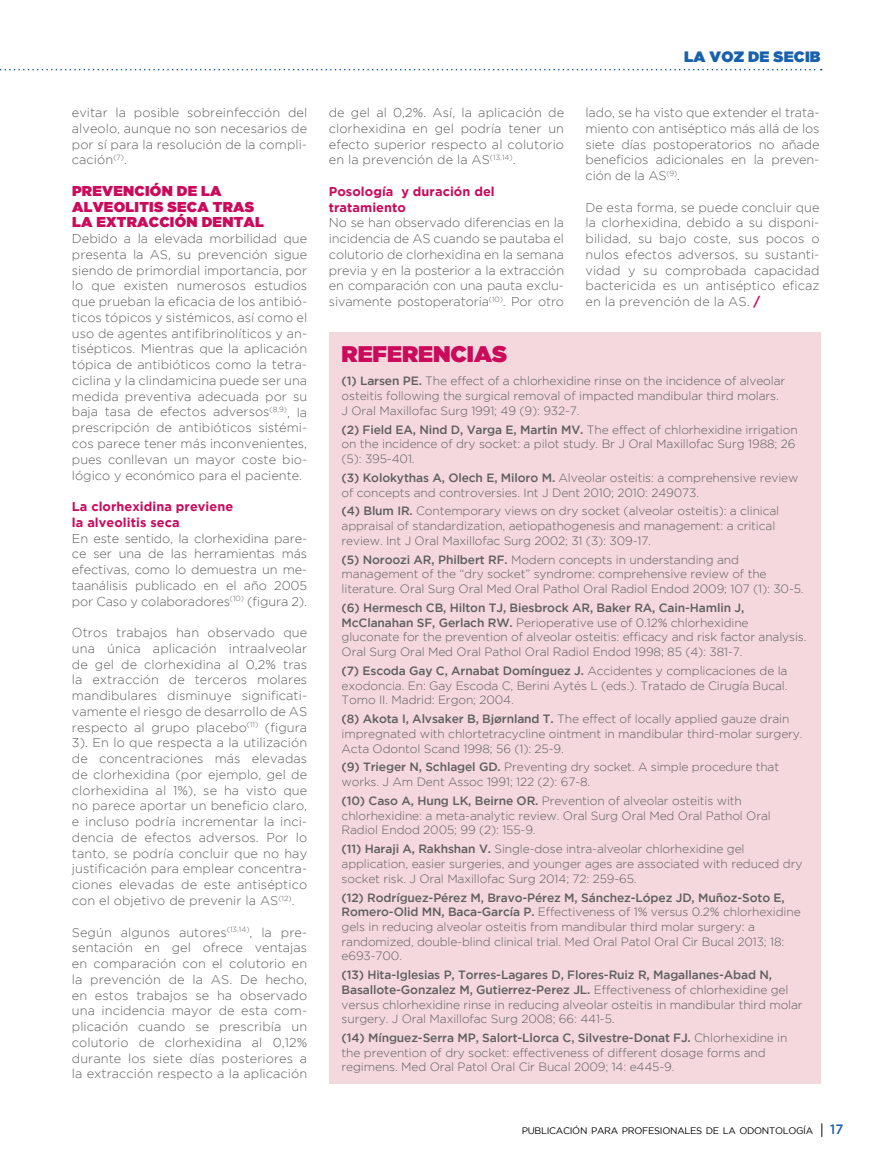
<style>
.page{position:relative;width:893px;height:1170px;background:#fff}
.page>*{position:absolute;margin:0;border:0;box-sizing:border-box;transform-origin:0 0}
.t1{font:22.5px "Gotham Ultra";color:#ca0b5c}
.t2{font:15px "Gotham Ultra";letter-spacing:.015em;color:#1961ac}
.t3{font:14.25px/15.8px "Gotham Ultra";letter-spacing:.02em;color:#ca0b5c}
.t4{font:300 12.75px/15.8px "Gotham";letter-spacing:.005em;color:#5f5e5e;text-align:justify}
.t5{font:700 12.75px/15.8px "Gotham";letter-spacing:.005em;color:#ca0b5c}
.t6{font:300 12px/14.7px "Gotham";letter-spacing:-.01em;color:#5f5e5e}
.t7{font:9.45px "Gotham";letter-spacing:-.03em;color:#000}
.s1{font-weight:700;color:#ca0b5c}
.s2{font-weight:500}
.s3{font-family:"Helvetica Neue LT Std";font-size:13.5px}
.s4{font-weight:500;font-size:13.5px;color:#1961ac}
</style>
<div class="page">
<svg style="left:0;top:69px;width:822px;height:1px"></svg>
<div style="left:329px;top:333px;width:492px;height:750px;background:#f4d8de"></div>
<p class="t4" style="left:72px;top:104px;width:237px">evitar la posible sobreinfección del alveolo, aunque no son necesarios de por sí para la resolución de la compli&shy;cación<sup>(7)</sup>.</p>
<p class="t3" style="left:72px;top:183px;width:194px">PREVENCIÓN DE LA<br>ALVEOLITIS SECA TRAS<br>LA EXTRACCIÓN DENTAL</p>
<p class="t4" style="left:72px;top:230px;width:237px">Debido a la elevada morbilidad que presenta la AS, su prevención sigue siendo de primordial importancia, por lo que existen numerosos estudios que prueban la eficacia de los antibió&shy;ticos tópicos y sistémicos, así como el uso de agentes antifibrinolíticos y an&shy;tisépticos. Mientras que la aplicación tópica de antibióticos como la tetra&shy;ciclina y la clindamicina puede ser una medida preventiva adecuada por su baja tasa de efectos adversos<sup>(8,9)</sup>, la prescripción de antibióticos sistémi&shy;cos parece tener más inconvenientes, pues conllevan un mayor coste bio&shy;lógico y económico para el paciente.</p>
<p class="t5" style="left:72px;top:498px;width:163px">La clorhexidina previene la alveolitis seca</p>
<p class="t4" style="left:72px;top:530px;width:237px">En este sentido, la clorhexidina pare&shy;ce ser una de las herramientas más efectivas, como lo demuestra un me&shy;taanálisis publicado en el año 2005 por Caso y colaboradores<sup>(10)</sup> (figura 2).</p>
<p class="t4" style="left:72px;top:624px;width:237px">Otros trabajos han observado que una única aplicación intraalveolar de gel de clorhexidina al 0,2% tras la extracción de terceros molares mandibulares disminuye significati&shy;vamente el riesgo de desarrollo de AS respecto al grupo placebo<sup>(11)</sup> (figura 3). En lo que respecta a la utilización de concentraciones más elevadas de clorhexidina (por ejemplo, gel de clorhexidina al 1%), se ha visto que no parece aportar un beneficio claro, e incluso podría incrementar la inci&shy;dencia de efectos adversos. Por lo tanto, se podría concluir que no hay justificación para emplear concentra&shy;ciones elevadas de este antiséptico con el objetivo de prevenir la AS<sup>(12)</sup>.</p>
<p class="t4" style="left:72px;top:923px;width:237px">Según algunos autores<sup>(13,14)</sup>, la pre&shy;sentación en gel ofrece ventajas en comparación con el colutorio en la prevención de la AS. De hecho, en estos trabajos se ha observado una incidencia mayor de esta com&shy;plicación cuando se prescribía un colutorio de clorhexidina al 0,12% durante los siete días posteriores a la extracción respecto a la aplicación</p>
<p class="t4" style="left:329px;top:104px;width:237px">de gel al 0,2%. Así, la aplicación de clorhexidina en gel podría tener un efecto superior respecto al colutorio en la prevención de la AS<sup>(13,14)</sup>.</p>
<p class="t5" style="left:329px;top:183px;width:167px">Posología y duración del tratamiento</p>
<p class="t4" style="left:329px;top:215px;width:237px">No se han observado diferencias en la incidencia de AS cuando se pautaba el colutorio de clorhexidina en la semana previa y en la posterior a la extracción en comparación con una pauta exclu&shy;sivamente postoperatoria<sup>(10)</sup>. Por otro</p>
<p class="t2" style="left:684px;top:48px;width:138px">LA VOZ DE SECIB</p>
<p class="t4" style="left:585px;top:104px;width:235px">lado, se ha visto que extender el trata&shy;miento con antiséptico más allá de los siete días postoperatorios no añade beneficios adicionales en la preven&shy;ción de la AS<sup>(9)</sup>.</p>
<p class="t4" style="left:585px;top:199px;width:235px">De esta forma, se puede concluir que la clorhexidina, debido a su disponi&shy;bilidad, su bajo coste, sus pocos o nulos efectos adversos, su sustanti&shy;vidad y su comprobada capacidad bactericida es un antiséptico eficaz en la prevención de la AS. <span class="s1">/</span></p>
<h1 class="t1" style="left:342px;top:341px;width:167px">REFERENCIAS</h1>
<p class="t6" style="left:342px;top:373px;width:445px"><span class="s2">(1) Larsen PE.</span> The effect of a chlorhexidine rinse on the incidence of alveolar osteitis following the surgical removal of impacted mandibular third molars.<br>J Oral Maxillofac Surg 1991; 49 (9): 932-7.</p>
<p class="t6" style="left:342px;top:422px;width:458px"><span class="s2">(2) Field EA, N ind D, Varga E, Martin MV.</span> The effect of chlorhexidine irrigation on the incidence of dry socket: a pilot study. Br J Oral Maxillofac Surg 1988; 26 (5): 395-401.</p>
<p class="t6" style="left:342px;top:470px;width:458px"><span class="s2">(3) Kolokythas A, Olech E, Miloro M.</span> Alveolar osteitis: a comprehensive review of concepts and controversies. I nt J Dent 2010; 2010: 249073.</p>
<p class="t6" style="left:342px;top:503px;width:439px"><span class="s2">(4) Blum I R.</span> Contemporary views on dry socket (alveolar osteitis): a clinical appraisal of standardization, aetiopathogenesis and management: a critical review. I nt J Oral Maxillofac Surg 2002; 31 (3): 309-17.</p>
<p class="t6" style="left:342px;top:552px;width:464px"><span class="s2">(5) Noroozi AR, Philbert RF.</span> Modern concepts in understanding and management of the “dry socket” syndrome: comprehensive review of the literature. Oral Surg Oral Med Oral Pathol Oral Radiol Endod 2009; 107 (1): 30-5.</p>
<p class="t6" style="left:342px;top:600px;width:466px"><span class="s2">(6) Hermesch CB, Hilton TJ, Biesbrock AR, Baker RA, Cain-Hamlin J, McClanahan SF, Gerlach RW.</span> Perioperative use of 0.12% chlorhexidine gluconate for the prevention of alveolar osteitis: efficacy and risk factor analysis.<br>Oral Surg Oral Med Oral Pathol Oral Radiol Endod 1998; 85 (4): 381-7.</p>
<p class="t6" style="left:342px;top:663px;width:447px;text-align:justify"><span class="s2">(7) Escoda Gay C, Arnabat Domínguez J.</span> Accidentes y complicaciones de la exodoncia. En: Gay Escoda C, Berini Aytés L (eds.). Tratado de Cirugía Bucal.<br>Tomo II . Madrid: Ergon; 2004.</p>
<p class="t6" style="left:342px;top:711px;width:462px"><span class="s2">(8) Akota I, Alvsaker B, Bjørnland T.</span> The effect of locally applied gauze drain impregnated with chlortetracycline ointment in mandibular third-molar surgery.<br>Acta Odontol Scand 1998; 56 (1): 25-9.</p>
<p class="t6" style="left:342px;top:759px;width:439px"><span class="s2">(9) Trieger N, Schlagel GD.</span> Preventing dry socket. A simple procedure that works. J Am Dent Assoc 1991; 122 (2): 67-8.</p>
<p class="t6" style="left:342px;top:793px;width:431px"><span class="s2">(10) Caso A, Hung LK, Beirne OR.</span> Prevention of alveolar osteitis with chlorhexidine: a meta-analytic review. Oral Surg Oral Med Oral Pathol Oral<br>Radiol Endod 2005; 99 (2): 155-9.</p>
<p class="t6" style="left:342px;top:841px;width:462px"><span class="s2">(11) Haraji A, Rakhshan V.</span> Single-dose intra-alveolar chlorhexidine gel application, easier surgeries, and younger ages are associated with reduced dry socket risk. J Oral Maxillofac Surg 2014; 72: 259-65.</p>
<p class="t6" style="left:342px;top:889px;width:461px"><span class="s2">(12) Rodríguez-Pérez M, Bravo-Pérez M, Sánchez-López JD, Muñoz-Soto E, Romero-Olid MN, Baca-García P.</span> Effectiveness of 1% versus 0.2% chlorhexidine gels in reducing alveolar osteitis from mandibular third molar surgery: a randomized, double-blind clinical trial. Med Oral Patol Oral Cir Bucal 2013; 18: e693-700.</p>
<p class="t6" style="left:342px;top:967px;width:463px"><span class="s2">(13) Hita-Iglesias P, Torres-Lagares D, Flores-Ruiz R, Magallanes-Abad N, Basallote-Gonzalez M, Gutierrez-Perez JL.</span> Effectiveness of chlorhexidine gel versus chlorhexidine rinse in reducing alveolar osteitis in mandibular third molar surgery. J Oral Maxillofac Surg 2008; 66: 441-5.</p>
<p class="t6" style="left:342px;top:1030px;width:447px"><span class="s2">(14) Mínguez-Serra MP, Salort-Llorca C, Silvestre-Donat FJ.</span> Chlorhexidine in the prevention of dry socket: effectiveness of different dosage forms and regimens. Med Oral Patol Oral Cir Bucal 2009; 14: e445-9.</p>
<p class="t7" style="left:522px;top:1125px;width:323px">PUBLICACIÓN PARA PROFESIONALES DE LA ODONTOLOGÍA <span class="s3">|</span> <span class="s4">17</span></p>
</div>
